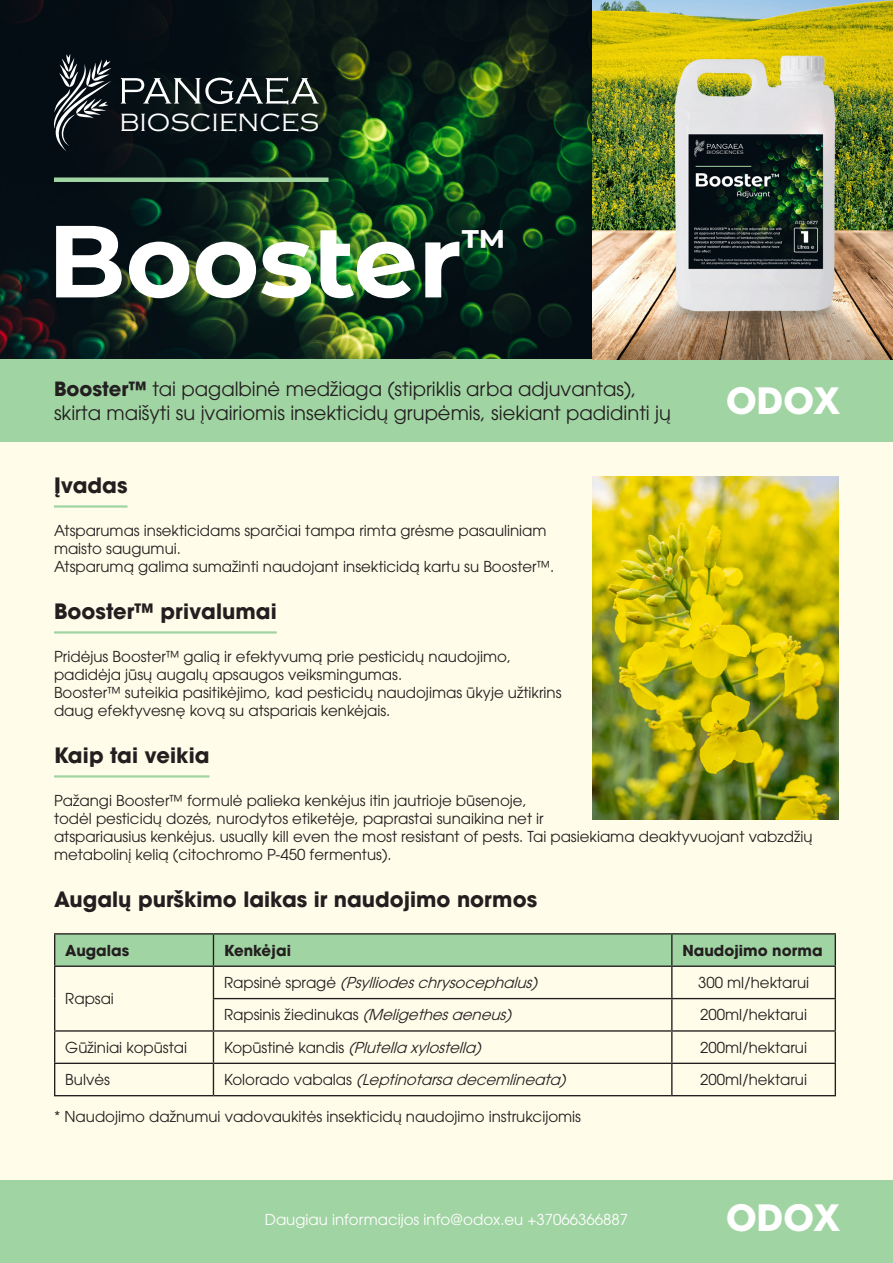
<style>
.page{position:relative;width:893px;height:1263px;background:#fff}
.page>*{position:absolute;margin:0;border:0;box-sizing:border-box;transform-origin:0 0}
.t1{font:700 102.15px "Montserrat Alternates";color:#fff}
.t2{font:700 42.75px "Montserrat Alternates";color:#fff}
.Body{font:700 36px "ITC Avant Garde Pro";color:#fff}
.t3{font:300 25.8px "Copperplate Gothic";color:#fff}
.Titles{font:700 21px "ITC Avant Garde Pro";color:#231f20}
.t4{font:19.5px/23.4px "ITC Avant Garde Pro";color:#231f20}
.Body-2{font:15px/18px "ITC Avant Garde Pro";color:#231f20}
.t5{font:italic 15px "ITC Avant Garde Pro";color:#231f20}
.Body-3{font:15px "ITC Avant Garde Pro";color:#fff}
.t6{font:700 15px "ITC Avant Garde Pro";color:#231f20}
.s1{font-weight:700}
.s2{font-style:normal}
.s3{font-style:italic}
</style>
<div class="page">
<div style="left:0;top:433px;width:893px;height:830px;background:#fffde9"></div>
<img style="left:0;top:0;width:593px;height:359px">
<div style="left:0;top:359px;width:893px;height:83px;background:#a1d4a3"></div>
<svg style="left:54px;top:54px;width:58px;height:97px;background:#373d43"></svg>
<svg style="left:121px;top:77px;width:198px;height:28px"></svg>
<div style="left:54px;top:177px;width:275px;height:5px;background:#a1d4a3"></div>
<img style="left:593px;top:0;width:300px;height:360px">
<hr style="left:54px;top:505px;width:73px;height:3px;background:#a1d4a3">
<hr style="left:54px;top:631px;width:223px;height:3px;background:#a1d4a3">
<hr style="left:54px;top:775px;width:155px;height:3px;background:#a1d4a3">
<div style="left:55px;top:934px;width:780px;height:31px;background:#a1d4a3"></div>
<hr style="left:54px;top:933px;width:159px;height:1px;background:#231f20">
<hr style="left:54px;top:934px;width:1px;height:31px;background:#231f20">
<hr style="left:213px;top:933px;width:459px;height:1px;background:#231f20">
<hr style="left:213px;top:934px;width:1px;height:31px;background:#231f20">
<hr style="left:672px;top:933px;width:164px;height:1px;background:#231f20">
<hr style="left:671px;top:934px;width:1px;height:31px;background:#231f20">
<hr style="left:835px;top:934px;width:1px;height:31px;background:#231f20">
<hr style="left:54px;top:965px;width:159px;height:2px;background:#231f20">
<hr style="left:54px;top:967px;width:1px;height:31px;background:#231f20">
<hr style="left:213px;top:965px;width:459px;height:2px;background:#231f20">
<hr style="left:213px;top:967px;width:1px;height:31px;background:#231f20">
<hr style="left:672px;top:965px;width:164px;height:2px;background:#231f20">
<hr style="left:671px;top:967px;width:1px;height:31px;background:#231f20">
<hr style="left:835px;top:967px;width:1px;height:31px;background:#231f20">
<hr style="left:54px;top:998px;width:1px;height:32px;background:#231f20">
<hr style="left:213px;top:998px;width:459px;height:1px;background:#231f20">
<hr style="left:213px;top:999px;width:1px;height:31px;background:#231f20">
<hr style="left:672px;top:998px;width:164px;height:1px;background:#231f20">
<hr style="left:671px;top:999px;width:1px;height:31px;background:#231f20">
<hr style="left:835px;top:999px;width:1px;height:31px;background:#231f20">
<hr style="left:54px;top:1030px;width:159px;height:2px;background:#231f20">
<hr style="left:54px;top:1032px;width:1px;height:31px;background:#231f20">
<hr style="left:213px;top:1030px;width:459px;height:2px;background:#231f20">
<hr style="left:213px;top:1032px;width:1px;height:31px;background:#231f20">
<hr style="left:672px;top:1030px;width:164px;height:2px;background:#231f20">
<hr style="left:671px;top:1032px;width:1px;height:31px;background:#231f20">
<hr style="left:835px;top:1032px;width:1px;height:31px;background:#231f20">
<hr style="left:54px;top:1063px;width:159px;height:1px;background:#231f20">
<hr style="left:54px;top:1064px;width:1px;height:31px;background:#231f20">
<hr style="left:213px;top:1063px;width:459px;height:1px;background:#231f20">
<hr style="left:213px;top:1064px;width:1px;height:31px;background:#231f20">
<hr style="left:672px;top:1063px;width:164px;height:1px;background:#231f20">
<hr style="left:671px;top:1064px;width:1px;height:31px;background:#231f20">
<hr style="left:835px;top:1064px;width:1px;height:31px;background:#231f20">
<hr style="left:54px;top:1095px;width:159px;height:1px;background:#231f20">
<hr style="left:213px;top:1095px;width:459px;height:1px;background:#231f20">
<hr style="left:672px;top:1095px;width:164px;height:1px;background:#231f20">
<img style="left:593px;top:477px;width:246px;height:342px">
<div style="left:0;top:1181px;width:893px;height:82px;background:#a1d4a3"></div>
<p class="t3" style="left:119px;top:109px;width:201px">BIOSCIENCES</p>
<p class="t1" style="left:48px;top:187px;width:416px">Booster</p>
<p class="t2" style="left:462px;top:214px;width:46px">™</p>
<p class="t4" style="left:54px;top:377px;width:618px"><span class="s1">Booster™</span> tai pagalbinė medžiaga (stipriklis arba adjuvantas), skirta maišyti su įvairiomis insekticidų grupėmis, siekiant padidinti jų</p>
<p class="Body" style="left:726px;top:377px;width:116px">ODOX</p>
<p class="Titles" style="left:54px;top:471px;width:75px">Įvadas</p>
<p class="Body-2" style="left:54px;top:521px;width:502px">Atsparumas insekticidams sparčiai tampa rimta grėsme pasauliniam maisto saugumui.<br>Atsparumą galima sumažinti naudojant insekticidą kartu su Booster™.</p>
<p class="Titles" style="left:54px;top:597px;width:224px">Booster™ privalumai</p>
<p class="Body-2" style="left:54px;top:647px;width:459px">Pridėjus Booster™ galią ir efektyvumą prie pesticidų naudojimo, padidėja jūsų augalų apsaugos veiksmingumas.</p>
<p class="Body-2" style="left:54px;top:683px;width:509px">Booster™ suteikia pasitikėjimo, kad pesticidų naudojimas ūkyje užtikrins daug efektyvesnę kovą su atspariais kenkėjais.</p>
<p class="Titles" style="left:54px;top:741px;width:157px">Kaip tai veikia</p>
<p class="Body-2" style="left:54px;top:791px;width:760px">Pažangi Booster™ formulė palieka kenkėjus itin jautrioje būsenoje,<br>todėl pesticidų dozės, nurodytos etiketėje, paprastai sunaikina net ir<br>atspariausius kenkėjus. usually kill even the most resistant of pests. Tai pasiekiama deaktyvuojant vabzdžių metabolinį kelią (citochromo P-450 fermentus).</p>
<p class="Titles" style="left:54px;top:885px;width:485px">Augalų purškimo laikas ir naudojimo normos</p>
<p class="t6" style="left:65px;top:940px;width:65px">Augalas</p>
<p class="t6" style="left:224px;top:940px;width:68px">Kenkėjai</p>
<p class="t6" style="left:682px;top:940px;width:142px">Naudojimo norma</p>
<p class="Body-2" style="left:65px;top:989px;width:50px">Rapsai</p>
<p class="t5" style="left:224px;top:973px;width:319px"><span class="s2">R a p s i n ė s p r a g ė</span> (Psylliodeschrysocephalus)</p>
<p class="Body-2" style="left:698px;top:973px;width:113px">300 ml/hektarui</p>
<p class="Body-2" style="left:224px;top:1006px;width:293px">R a p s i n i s ž i e d i n u ka s <span class="s3">(Meligethesaeneus)</span></p>
<p class="Body-2" style="left:700px;top:1006px;width:108px">200ml/hektarui</p>
<p class="Body-2" style="left:65px;top:1038px;width:123px">Gūžiniai kopūstai</p>
<p class="t5" style="left:224px;top:1038px;width:263px"><span class="s2">K o p ū s t i n ė k a n d i s</span> (Plutella xylostella)</p>
<p class="Body-2" style="left:700px;top:1038px;width:108px">200ml/hektarui</p>
<p class="Body-2" style="left:65px;top:1070px;width:46px">Bulvės</p>
<p class="t5" style="left:224px;top:1070px;width:348px"><span class="s2">K o l o r a d o v a b a l a s</span> (Leptinotarsa decemlineata)</p>
<p class="Body-2" style="left:700px;top:1070px;width:108px">200ml/hektarui</p>
<p class="Body-2" style="left:54px;top:1107px;width:529px">* Naudojimo dažnumui vadovaukitės insekticidų naudojimo instrukcijomis</p>
<p class="Body-3" style="left:265px;top:1210px;width:365px">Daugiau informacijos info@odox.eu +37066366887</p>
<p class="Body" style="left:726px;top:1193px;width:116px">ODOX</p>
</div>
